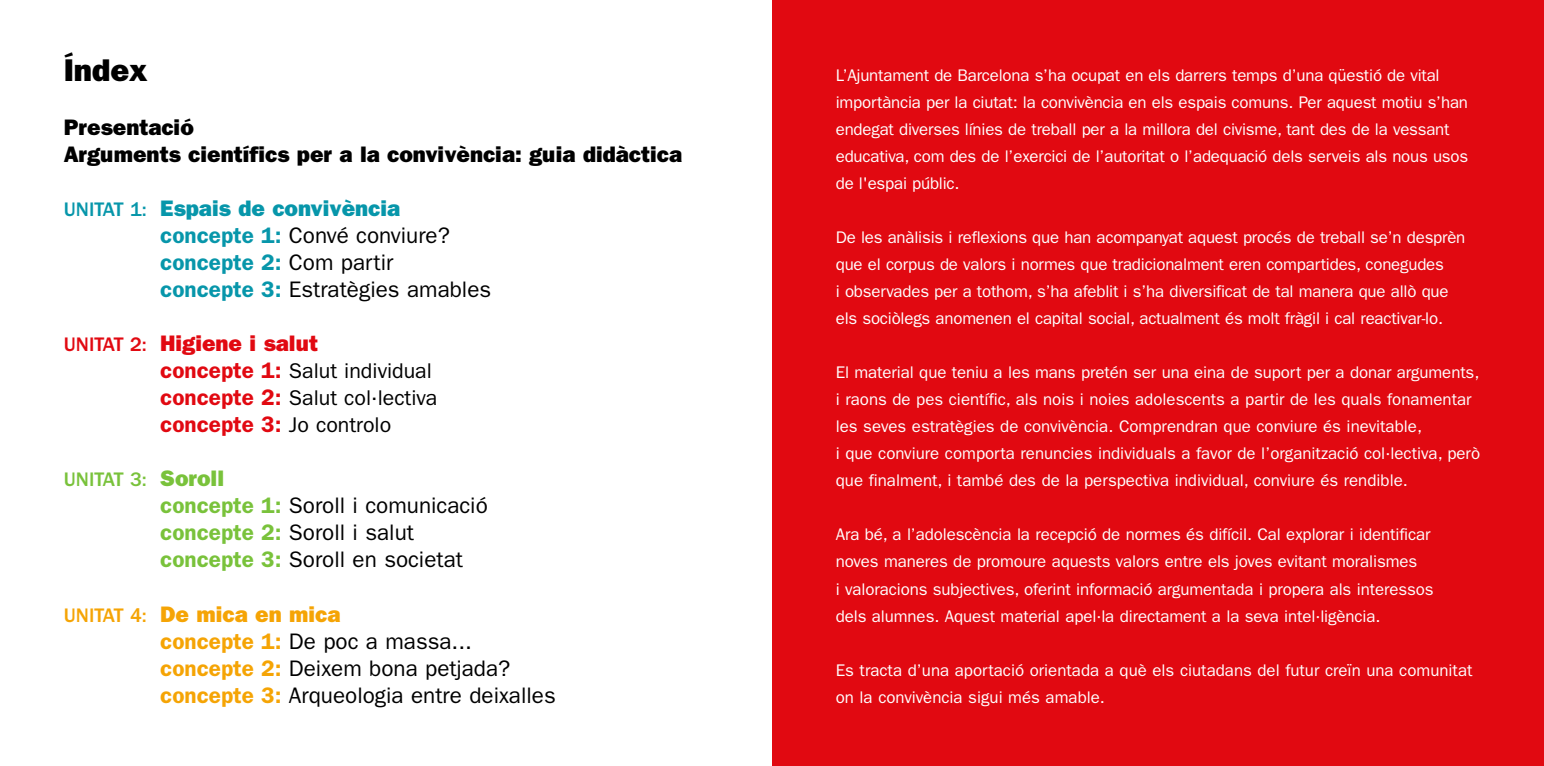
<style>
.page{position:relative;width:1544px;height:766px;background:#fff}
.page>*{position:absolute;margin:0;border:0;box-sizing:border-box;transform-origin:0 0}
.t1{font:800 31.5px "Franklin Gothic";color:#000}
.t2{font:22.5px/27px "Franklin Gothic";color:#000}
.t3{font:800 22.5px/27px "Franklin Gothic";color:#000}
.t4{font:800 22.5px "Franklin Gothic";color:#e10911}
.t5{font:600 22.5px "Franklin Gothic";color:#e10911}
.t6{font:21.38px/27px "Franklin Gothic";color:#000}
.t7{font:500 20.25px "Franklin Gothic";color:#79c23b}
.t8{font:16.88px/27px "Franklin Gothic";letter-spacing:-.005em;color:#fff}
.s1{font-weight:500;font-size:20.25px;color:#0796aa}
.s2{font-weight:800;color:#0796aa}
.s3{font-weight:600;color:#0796aa}
.s4{font-weight:500;font-size:20.25px}
.s5{font-weight:600;font-size:22.5px;color:#e10911}
.s6{font-weight:400;font-size:21.38px;color:#000}
.s7{font-weight:800;font-size:22.5px}
.s8{font-weight:600;color:#79c23b}
.s9{font-weight:500;font-size:20.25px;color:#f5a405}
.s10{font-weight:800;color:#f5a405}
.s11{font-weight:600;color:#f5a405}
</style>
<div class="page">
<div style="left:772px;top:0;width:771px;height:765px;background:#e10911"></div>
<h1 class="t1" style="left:64px;top:59px;width:85px">Índex</h1>
<h2 class="t3" style="left:64px;top:116px;width:620px">Presentació<br>Arguments científics per a la convivència: guia didàctica</h2>
<h2 class="t2" style="left:160px;top:197px;width:332px;text-indent:-96px"><span class="s1">UNITAT 1:</span> <span class="s2">Espais de convivència </span><span class="s3">concepte 1:</span> Convé conviure? <span class="s3">concepte 2:</span> Com partir <span class="s3">concepte 3:</span> Estratègies amables</h2>
<h2 class="t4" style="left:64px;top:336px;width:256px"><span class="s4">UNITAT 2:</span> Higiene i salut</h2>
<p class="t6" style="left:160px;top:359px;width:279px"><span class="s5">concepte 1:</span> Salut individual <span class="s5">concepte 2:</span> Salut col·lectiva</p>
<h2 class="t5" style="left:160px;top:417px;width:232px">concepte 3: <span class="s6">Jo controlo</span></h2>
<p class="t7" style="left:64px;top:472px;width:162px">UNITAT 3: <span class="s7">Soroll</span></p>
<h2 class="t2" style="left:160px;top:494px;width:329px"><span class="s8">concepte 1:</span> Soroll i comunicació <span class="s8">concepte 2:</span> Soroll i salut <span class="s8">concepte 3:</span> Soroll en societat</h2>
<h2 class="t2" style="left:160px;top:602px;width:397px;text-indent:-96px"><span class="s9">UNITAT 4:</span> <span class="s10">De mica en mica<br></span><span class="s11">concepte 1:</span> De poc a massa... <span class="s11">concepte 2:</span> Deixem bona petjada? <span class="s11">concepte 3:</span> Arqueologia entre deixalles</h2>
<p class="t8" style="left:836px;top:63px;width:634px">L’Ajuntament de Barcelona s’ha ocupat en els darrers temps d’una qüestió de vital importància per la ciutat: la convivència en els espais comuns. Per aquest motiu s’han endegat diverses línies de treball per a la millora del civisme, tant des de la vessant educativa, com des de l’exercici de l’autoritat o l’adequació dels serveis als nous usos de l'espai públic.</p>
<p class="t8" style="left:836px;top:225px;width:631px">De les anàlisis i reflexions que han acompanyat aquest procés de treball se’n desprèn que el corpus de valors i normes que tradicionalment eren compartides, conegudes<br>i observades per a tothom, s’ha afeblit i s’ha diversificat de tal manera que allò que els sociòlegs anomenen el capital social, actualment és molt fràgil i cal reactivar-lo.</p>
<p class="t8" style="left:836px;top:360px;width:646px">El material que teniu a les mans pretén ser una eina de suport per a donar arguments, i raons de pes científic, als nois i noies adolescents a partir de les quals fonamentar les seves estratègies de convivència. Comprendran que conviure és inevitable,<br>i que conviure comporta renuncies individuals a favor de l’organització col·lectiva, però que finalment, i també des de la perspectiva individual, conviure és rendible.</p>
<p class="t8" style="left:836px;top:522px;width:599px">Ara bé, a l’adolescència la recepció de normes és difícil. Cal explorar i identificar noves maneres de promoure aquests valors entre els joves evitant moralismes<br>i valoracions subjectives, oferint informació argumentada i propera als interessos dels alumnes. Aquest material apel·la directament a la seva intel·ligència.</p>
<p class="t8" style="left:836px;top:657px;width:638px">Es tracta d’una aportació orientada a què els ciutadans del futur creïn una comunitat on la convivència sigui més amable.</p>
</div>
